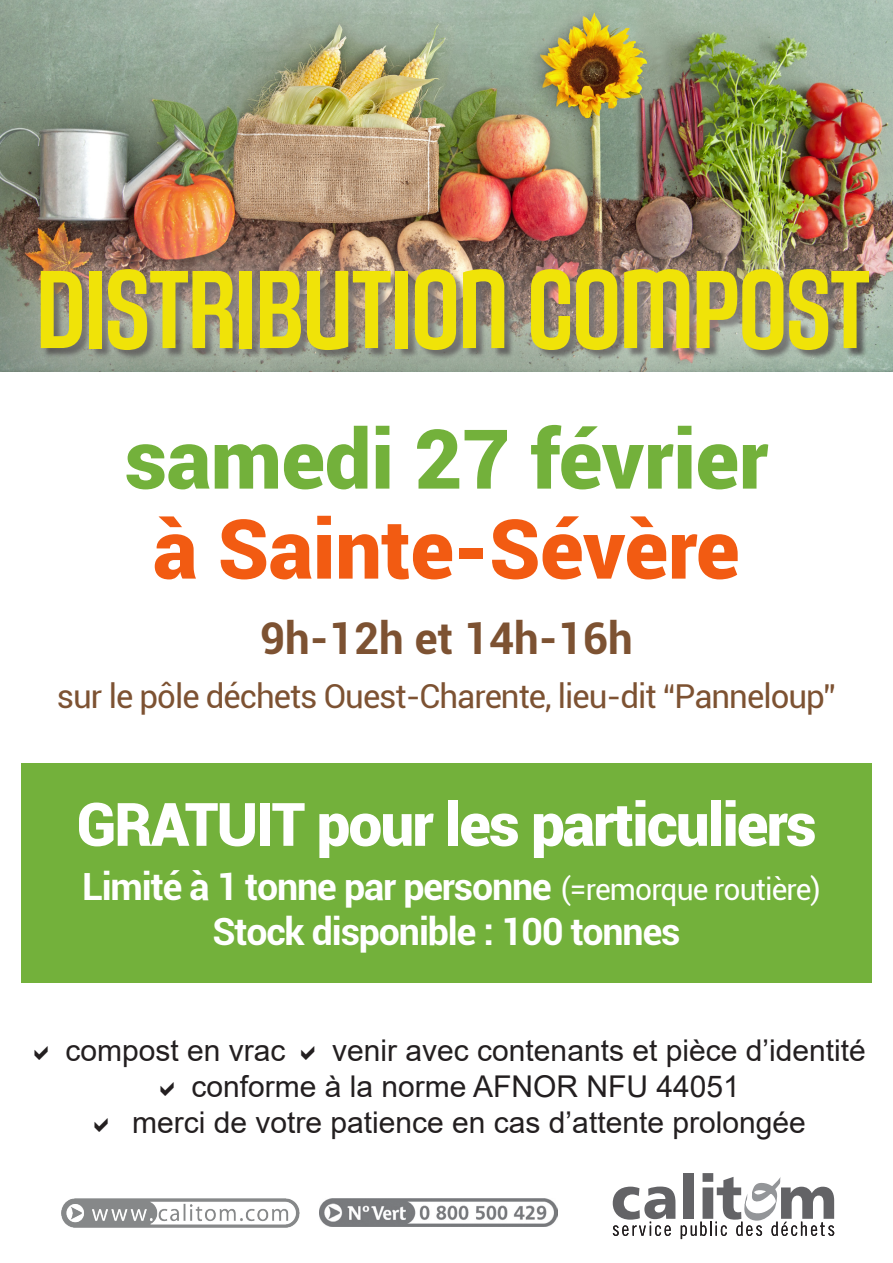
<style>
.page{position:relative;width:893px;height:1263px;background:#fff}
.page>*{position:absolute;margin:0;border:0;box-sizing:border-box;transform-origin:0 0}
.t1{font:700 116.1px "Maqui Rg";letter-spacing:-.01em;color:#f0e308;scale:.95 1}
.t2{font:900 82.5px "Roboto";color:#73b13b}
.t3{font:900 82.5px "Roboto";color:#f25b12}
.t4{font:900 60px "Roboto";letter-spacing:-.03em;color:#fff}
.t5{font:700 43.8px "Roboto";color:#7d5232}
.t6{font:700 37.5px/45px "Roboto";letter-spacing:-.03em;color:#fff;text-align:center}
.t7{font:33px "Roboto";letter-spacing:-.03em;color:#7d5232}
.t8{font:30px "Arial";color:#231f20}
.s1{font-weight:400;font-size:30px}
</style>
<div class="page">
<img style="left:0;top:0;width:893px;height:188px">
<img style="left:0;top:188px;width:893px;height:184px">
<img style="left:320px;top:1198px;width:238px;height:29px">
<img style="left:61px;top:1198px;width:239px;height:29px">
<svg style="left:613px;top:1186px;width:62px;height:50px"></svg>
<svg style="left:681px;top:1173px;width:153px;height:66px"></svg>
<div style="left:21px;top:763px;width:851px;height:219px;background:#73b13b"></div>
<h1 class="t1" style="left:36px;top:243px;width:879px">DISTRIBUTION COMPOST</h1>
<p class="t2" style="left:125px;top:401px;width:645px">samedi 27 février</p>
<p class="t3" style="left:153px;top:491px;width:588px">à Sainte-Sévère</p>
<p class="t5" style="left:260px;top:607px;width:374px">9h-12h et 14h-16h</p>
<p class="t7" style="left:57px;top:673px;width:780px">sur le pôle déchets Ouest-Charente, lieu-dit “Panneloup”</p>
<h3 class="t4" style="left:76px;top:782px;width:742px">GRATUIT pour les particuliers</h3>
<p class="t6" style="left:82px;top:862px;width:740px">Limité à 1 tonne par personne <span class="s1">(=remorque routière)<br></span>Stock disponible : 100 tonnes</p>
<p class="t8" style="left:65px;top:1030px;width:222px">compost en vrac</p>
<p class="t8" style="left:332px;top:1030px;width:535px">venir avec contenants et pièce d’identité</p>
<p class="t8" style="left:191px;top:1066px;width:550px">conforme à la norme AFNOR NFU 44051</p>
<p class="t8" style="left:132px;top:1102px;width:675px">merci de votre patience en cas d’attente prolongée</p>
</div>
